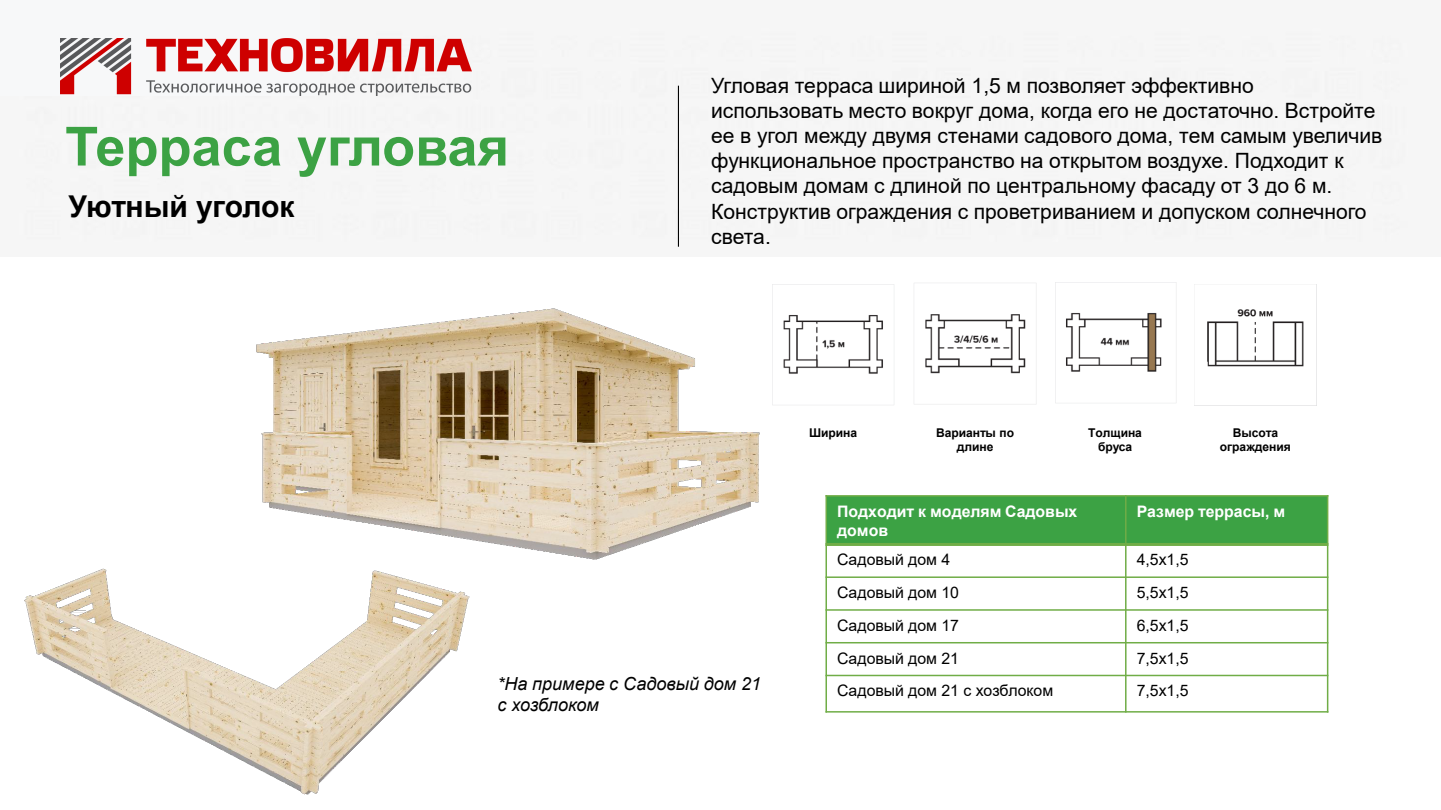
<style>
.page{position:relative;width:1441px;height:810px;background:#fff}
.page>*{position:absolute;margin:0;border:0;box-sizing:border-box;transform-origin:0 0}
.t1{font:700 54px "Arial";color:#3ca244}
.t2{font:700 30px "Arial";letter-spacing:-.015em;color:#000}
.t3{font:21.15px "Arial";color:#000}
.t4{font:21px/25.2px "Arial";color:#000}
.t5{font:italic 18px/21.6px "Arial";color:#000}
.t6{font:15.9px "Arial";color:#000}
.t7{font:700 15.9px/18.9px "Arial";color:#fff}
.t8{font:700 12px/14.4px "Arial";letter-spacing:-.005em;color:#000;text-align:center}
</style>
<div class="page">
<div style="left:25px;top:33px;width:1380px;height:214px;background:#f6f6f6"></div>
<hr style="left:678px;top:86px;width:1px;height:161px;background:#000">
<img style="left:1055px;top:282px;width:121px;height:121px">
<img style="left:786px;top:284px;width:108px;height:90px">
<img style="left:1194px;top:284px;width:122px;height:122px">
<img style="left:914px;top:283px;width:122px;height:122px">
<div style="left:826px;top:496px;width:299px;height:48px;background:#3ca244"></div>
<div style="left:1125px;top:496px;width:202px;height:48px;background:#3ca244"></div>
<hr style="left:1124px;top:495px;width:2px;height:218px;background:#70ad47">
<hr style="left:825px;top:543px;width:503px;height:3px;background:#70ad47">
<hr style="left:825px;top:576px;width:503px;height:2px;background:#70ad47">
<hr style="left:825px;top:609px;width:503px;height:2px;background:#70ad47">
<hr style="left:825px;top:642px;width:503px;height:1px;background:#70ad47">
<hr style="left:825px;top:675px;width:503px;height:1px;background:#70ad47">
<hr style="left:825px;top:495px;width:2px;height:218px;background:#70ad47">
<hr style="left:1326px;top:495px;width:2px;height:218px;background:#70ad47">
<hr style="left:825px;top:495px;width:503px;height:2px;background:#70ad47">
<hr style="left:825px;top:711px;width:503px;height:2px;background:#70ad47">
<img style="left:256px;top:284px;width:530px;height:276px">
<img style="left:24px;top:522px;width:489px;height:273px">
<div style="left:0;top:0;width:319px;height:96px;background:#f7f8f9"></div>
<img style="left:60px;top:39px;width:411px;height:57px">
<h1 class="t1" style="left:65px;top:109px;width:445px">Терраса угловая</h1>
<h2 class="t2" style="left:69px;top:185px;width:227px">Уютный уголок</h2>
<p class="t3" style="left:711px;top:71px;width:544px">Угловая терраса шириной 1,5 м позволяет эффективно</p>
<p class="t4" style="left:711px;top:98px;width:672px">использовать место вокруг дома, когда его не достаточно. Встройте ее в угол между двумя стенами садового дома, тем самым увеличив функциональное пространство на открытом воздухе. Подходит к садовым домам с длиной по центральному фасаду от 3 до 6 м.<br>Конструктив ограждения с проветриванием и допуском солнечного</p>
<p class="t3" style="left:711px;top:222px;width:61px">света.</p>
<p class="t8" style="left:809px;top:426px;width:50px">Ширина</p>
<p class="t8" style="left:936px;top:426px;width:80px">Варианты по длине</p>
<p class="t8" style="left:1088px;top:426px;width:55px">Толщина бруса</p>
<p class="t8" style="left:1219px;top:426px;width:72px">Высота ограждения</p>
<p class="t5" style="left:497px;top:673px;width:265px">*На примере с Садовый дом 21 с хозблоком</p>
<p class="t7" style="left:837px;top:502px;width:242px">Подходит к моделям Садовых домов</p>
<p class="t7" style="left:1136px;top:502px;width:150px">Размер террасы, м</p>
<p class="t6" style="left:837px;top:549px;width:114px">Садовый дом 4</p>
<p class="t6" style="left:1136px;top:549px;width:53px">4,5х1,5</p>
<p class="t6" style="left:837px;top:582px;width:123px">Садовый дом 10</p>
<p class="t6" style="left:1136px;top:582px;width:53px">5,5х1,5</p>
<p class="t6" style="left:837px;top:614px;width:123px">Садовый дом 17</p>
<p class="t6" style="left:1136px;top:614px;width:53px">6,5х1,5</p>
<p class="t6" style="left:837px;top:647px;width:123px">Садовый дом 21</p>
<p class="t6" style="left:1136px;top:647px;width:53px">7,5х1,5</p>
<p class="t6" style="left:837px;top:680px;width:218px">Садовый дом 21 с хозблоком</p>
<p class="t6" style="left:1136px;top:680px;width:53px">7,5х1,5</p>
</div>
